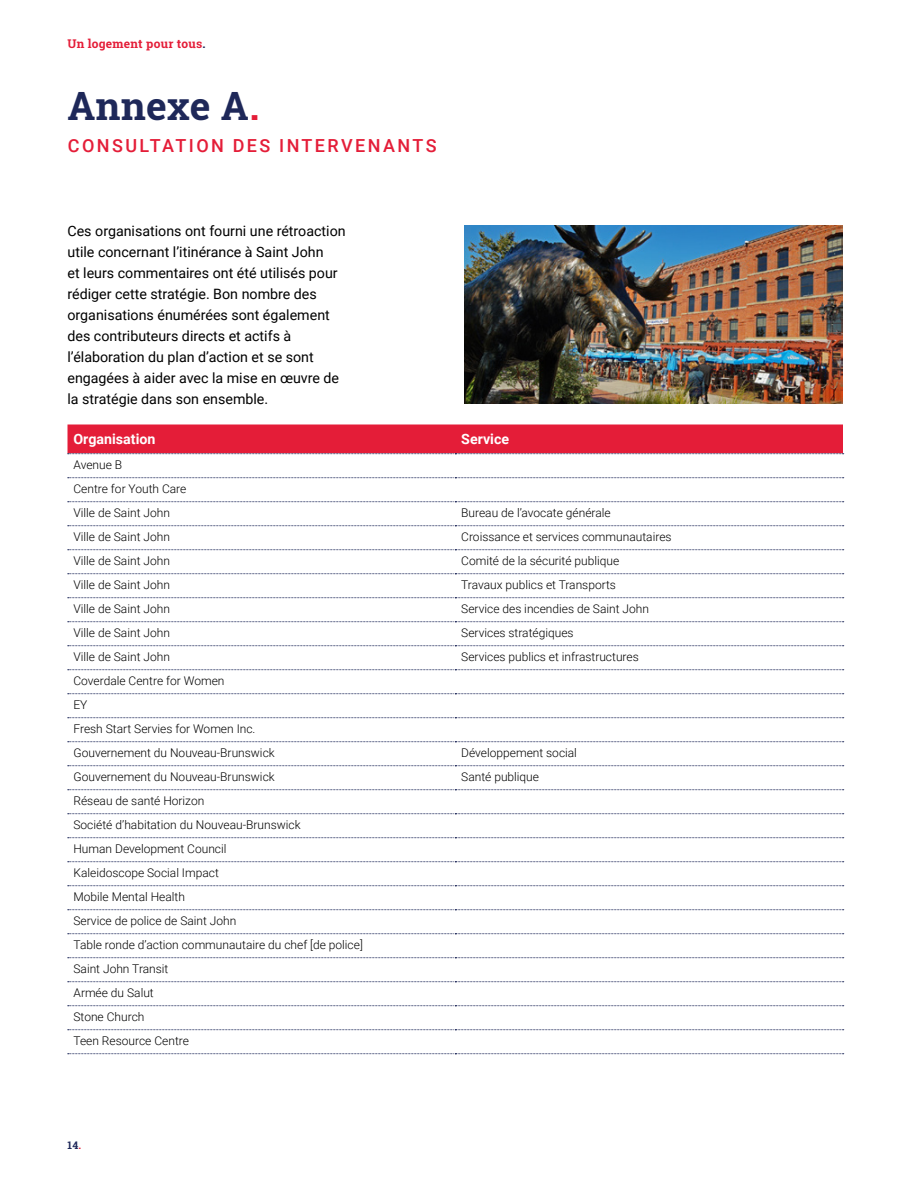
<style>
.page{position:relative;width:918px;height:1188px;background:#fff}
.page>*{position:absolute;margin:0;border:0;box-sizing:border-box;transform-origin:0 0}
.t1{font:700 39px "Roboto Slab";letter-spacing:.01em;color:#1e2859}
.t2{font:500 18px "Roboto";letter-spacing:.135em;color:#e41d38}
.t3{font:14.25px/21px "Roboto";color:#000}
.t4{font:700 14.25px "Roboto";color:#fff}
.t5{font:300 12px/24px "Roboto";color:#000}
.t6{font:700 12px "Roboto Slab";letter-spacing:.02em;color:#e41d38}
.t7{font:700 10.5px "Roboto Slab";color:#1e2859}
.s1{color:#1e2859}
.s2{color:#e41d38}
</style>
<div class="page">
<div style="left:68px;top:424px;width:776px;height:30px;background:#e41d38"></div>
<svg style="left:68px;top:477px;width:776px;height:1px"></svg>
<svg style="left:68px;top:501px;width:776px;height:1px"></svg>
<svg style="left:68px;top:525px;width:776px;height:1px"></svg>
<svg style="left:68px;top:549px;width:776px;height:1px"></svg>
<svg style="left:68px;top:573px;width:776px;height:1px"></svg>
<svg style="left:68px;top:597px;width:776px;height:1px"></svg>
<svg style="left:68px;top:621px;width:776px;height:1px"></svg>
<svg style="left:68px;top:645px;width:776px;height:1px"></svg>
<svg style="left:68px;top:669px;width:776px;height:1px"></svg>
<svg style="left:68px;top:693px;width:776px;height:1px"></svg>
<svg style="left:68px;top:717px;width:776px;height:1px"></svg>
<svg style="left:68px;top:741px;width:776px;height:1px"></svg>
<svg style="left:68px;top:765px;width:776px;height:1px"></svg>
<svg style="left:68px;top:789px;width:776px;height:1px"></svg>
<svg style="left:68px;top:813px;width:776px;height:1px"></svg>
<svg style="left:68px;top:837px;width:776px;height:1px"></svg>
<svg style="left:68px;top:861px;width:776px;height:1px"></svg>
<svg style="left:68px;top:885px;width:776px;height:1px"></svg>
<svg style="left:68px;top:909px;width:776px;height:1px"></svg>
<svg style="left:68px;top:933px;width:776px;height:1px"></svg>
<svg style="left:68px;top:957px;width:776px;height:1px"></svg>
<svg style="left:68px;top:981px;width:776px;height:1px"></svg>
<svg style="left:68px;top:1005px;width:776px;height:1px"></svg>
<svg style="left:68px;top:1029px;width:776px;height:1px"></svg>
<svg style="left:68px;top:1053px;width:776px;height:1px"></svg>
<img style="left:464px;top:225px;width:379px;height:179px">
<p class="t6" style="left:68px;top:35px;width:140px">Un logement pour tous<span class="s1">.</span></p>
<h1 class="t1" style="left:68px;top:79px;width:193px">Annexe A<span class="s2">.</span></h1>
<h2 class="t2" style="left:68px;top:132px;width:370px">CONSULTATION DES INTERVENANTS</h2>
<p class="t3" style="left:68px;top:219px;width:280px">Ces organisations ont fourni une rétroaction utile concernant l’itinérance à Saint John<br>et leurs commentaires ont été utilisés pour rédiger cette stratégie. Bon nombre des organisations énumérées sont également des contributeurs directs et actifs à l’élaboration du plan d’action et se sont engagées à aider avec la mise en œuvre de la stratégie dans son ensemble.</p>
<p class="t4" style="left:74px;top:429px;width:84px">Organisation</p>
<p class="t4" style="left:461px;top:429px;width:49px">Service</p>
<p class="t5" style="left:74px;top:452px;width:114px">Avenue B<br>Centre for Youth Care<br>Ville de Saint John</p>
<p class="t5" style="left:461px;top:500px;width:151px">Bureau de l’avocate générale</p>
<p class="t5" style="left:74px;top:524px;width:98px">Ville de Saint John</p>
<p class="t5" style="left:461px;top:524px;width:212px">Croissance et services communautaires</p>
<p class="t5" style="left:74px;top:548px;width:98px">Ville de Saint John</p>
<p class="t5" style="left:461px;top:548px;width:160px">Comité de la sécurité publique</p>
<p class="t5" style="left:74px;top:572px;width:98px">Ville de Saint John</p>
<p class="t5" style="left:461px;top:572px;width:156px">Travaux publics et Transports</p>
<p class="t5" style="left:74px;top:596px;width:98px">Ville de Saint John</p>
<p class="t5" style="left:461px;top:596px;width:189px">Service des incendies de Saint John</p>
<p class="t5" style="left:74px;top:620px;width:98px">Ville de Saint John</p>
<p class="t5" style="left:461px;top:620px;width:114px">Services stratégiques</p>
<p class="t5" style="left:74px;top:644px;width:98px">Ville de Saint John</p>
<p class="t5" style="left:461px;top:644px;width:179px">Services publics et infrastructures</p>
<p class="t5" style="left:74px;top:668px;width:203px">Coverdale Centre for Women<br>EY<br>Fresh Start Servies for Women Inc.<br>Gouvernement du Nouveau-Brunswick</p>
<p class="t5" style="left:461px;top:740px;width:117px">Développement social</p>
<p class="t5" style="left:74px;top:764px;width:203px">Gouvernement du Nouveau-Brunswick</p>
<p class="t5" style="left:461px;top:764px;width:79px">Santé publique</p>
<p class="t5" style="left:74px;top:788px;width:291px">Réseau de santé Horizon<br>Société d’habitation du Nouveau-Brunswick<br>Human Development Council<br>Kaleidoscope Social Impact<br>Mobile Mental Health<br>Service de police de Saint John<br>Table ronde d’action communautaire du chef [de police]<br>Saint John Transit<br>Armée du Salut<br>Stone Church<br>Teen Resource Centre</p>
<p class="t7" style="left:68px;top:1138px;width:15px">14<span class="s2">.</span></p>
</div>
